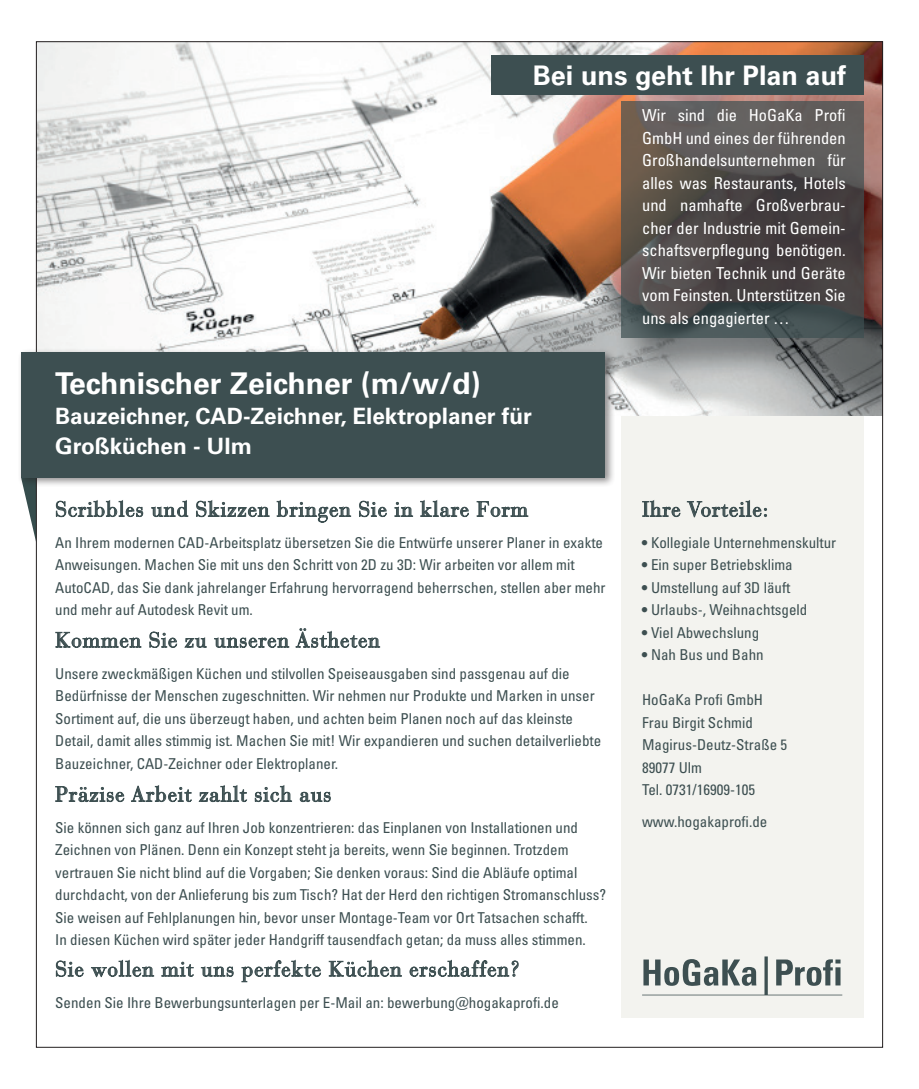
<style>
.page{position:relative;width:919px;height:1089px;background:#fff}
.page>*{position:absolute;margin:0;border:0;box-sizing:border-box;transform-origin:0 0}
.t1{font:700 30px "Univers LT Pro 65";color:#fff}
.t2{font:700 27px "Univers LT Pro 65";color:#fff}
.t3{font:700 22.5px/30px "Univers LT Pro 65";color:#fff}
.t4{font:21px "Bauer Bodoni Std";letter-spacing:.04em;color:#3d4f51}
.t5{font:condensed 16.5px/22.5px "Univers LT Pro";color:#fff;text-align:justify}
.t6{font:condensed 15px/22.5px "Univers LT Pro";color:#3d4f51}
</style>
<div class="page">
<div style="left:620px;top:379px;width:243px;height:639px;background:#f3f3ef"></div>
<img style="left:38px;top:43px;width:842px;height:372px">
<svg style="left:23px;top:488px;width:13px;height:54px"></svg>
<div style="left:17px;top:348px;width:598px;height:140px;background:#231f20;opacity:.5"></div>
<div style="left:21px;top:352px;width:584px;height:126px;background:#3d4f51"></div>
<svg style="left:620px;top:101px;width:243px;height:236px"></svg>
<svg style="left:642px;top:956px;width:200px;height:39px"></svg>
<svg style="left:56px;top:500px;width:87px;height:17px"></svg>
<svg style="left:151px;top:500px;width:37px;height:17px"></svg>
<svg style="left:196px;top:500px;width:73px;height:17px"></svg>
<svg style="left:277px;top:500px;width:74px;height:22px"></svg>
<svg style="left:359px;top:501px;width:27px;height:16px"></svg>
<svg style="left:394px;top:502px;width:19px;height:14px"></svg>
<svg style="left:420px;top:500px;width:49px;height:17px"></svg>
<svg style="left:477px;top:501px;width:51px;height:16px"></svg>
<svg style="left:642px;top:500px;width:38px;height:17px"></svg>
<svg style="left:687px;top:500px;width:79px;height:17px"></svg>
<svg style="left:56px;top:632px;width:85px;height:15px"></svg>
<svg style="left:150px;top:631px;width:27px;height:16px"></svg>
<svg style="left:185px;top:637px;width:22px;height:10px"></svg>
<svg style="left:214px;top:637px;width:75px;height:10px"></svg>
<svg style="left:296px;top:628px;width:84px;height:19px"></svg>
<svg style="left:55px;top:786px;width:69px;height:16px"></svg>
<svg style="left:131px;top:785px;width:61px;height:17px"></svg>
<svg style="left:199px;top:785px;width:48px;height:17px"></svg>
<svg style="left:255px;top:785px;width:37px;height:17px"></svg>
<svg style="left:300px;top:791px;width:30px;height:11px"></svg>
<div style="left:491px;top:55px;width:372px;height:40px;background:#3d4f51"></div>
<svg style="left:56px;top:960px;width:27px;height:16px"></svg>
<svg style="left:91px;top:959px;width:63px;height:18px"></svg>
<svg style="left:161px;top:961px;width:33px;height:15px"></svg>
<svg style="left:201px;top:966px;width:32px;height:10px"></svg>
<svg style="left:242px;top:959px;width:79px;height:23px"></svg>
<svg style="left:329px;top:959px;width:73px;height:17px"></svg>
<svg style="left:410px;top:959px;width:108px;height:17px"></svg>
<h2 class="t2" style="left:533px;top:56px;width:315px">Bei uns geht Ihr Plan auf</h2>
<h1 class="t1" style="left:55px;top:362px;width:427px">Technischer Zeichner (m/w/d)</h1>
<h3 class="t3" style="left:55px;top:400px;width:478px">Bauzeichner, CAD-Zeichner, Elektroplaner für<br>Großküchen - Ulm</h3>
<h3 class="t4" style="left:55px;top:496px;width:474px">Scribbles und Skizzen bringen Sie in klare Form</h3>
<p class="t6" style="left:55px;top:531px;width:551px">An Ihrem modernen CAD-Arbeitsplatz übersetzen Sie die Entwürfe unserer Planer in exakte Anweisungen. Machen Sie mit uns den Schritt von 2D zu 3D: Wir arbeiten vor allem mit AutoCAD, das Sie dank jahrelanger Erfahrung hervorragend beherrschen, stellen aber mehr und mehr auf Autodesk Revit um.</p>
<h3 class="t4" style="left:55px;top:627px;width:326px">Kommen Sie zu unseren Ästheten</h3>
<p class="t6" style="left:55px;top:661px;width:547px">Unsere zweckmäßigen Küchen und stilvollen Speiseausgaben sind passgenau auf die Bedürfnisse der Menschen zugeschnitten. Wir nehmen nur Produkte und Marken in unser Sortiment auf, die uns überzeugt haben, und achten beim Planen noch auf das kleinste Detail, damit alles stimmig ist. Machen Sie mit! Wir expandieren und suchen detailverliebte Bauzeichner, CAD-Zeichner oder Elektroplaner.</p>
<h3 class="t4" style="left:55px;top:781px;width:277px">Präzise Arbeit zahlt sich aus</h3>
<p class="t6" style="left:55px;top:816px;width:552px">Sie können sich ganz auf Ihren Job konzentrieren: das Einplanen von Installationen und Zeichnen von Plänen. Denn ein Konzept steht ja bereits, wenn Sie beginnen. Trotzdem vertrauen Sie nicht blind auf die Vorgaben; Sie denken voraus: Sind die Abläufe optimal durchdacht, von der Anlieferung bis zum Tisch? Hat der Herd den richtigen Stromanschluss?<br>Sie weisen auf Fehlplanungen hin, bevor unser Montage-Team vor Ort Tatsachen schafft.<br>In diesen Küchen wird später jeder Handgriff tausendfach getan; da muss alles stimmen.</p>
<h3 class="t4" style="left:55px;top:956px;width:466px">Sie wollen mit uns perfekte Küchen erschaffen?</h3>
<p class="t6" style="left:55px;top:990px;width:505px">Senden Sie Ihre Bewerbungsunterlagen per E-Mail an: bewerbung@hogakaprofi.de</p>
<p class="t5" style="left:642px;top:104px;width:205px">Wir sind die HoGaKa Profi GmbH und eines der führenden Großhandelsunternehmen für alles was Restaurants, Hotels und namhafte Großverbrau&shy;cher der Industrie mit Gemein&shy;schaftsverpflegung benötigen.<br>Wir bieten Technik und Geräte vom Feinsten. Unterstützen Sie uns als engagierter …</p>
<h3 class="t4" style="left:642px;top:496px;width:128px">Ihre Vorteile:</h3>
<p class="t6" style="left:642px;top:531px;width:195px">• Kollegiale Unternehmenskultur</p>
<p class="t6" style="left:642px;top:553px;width:152px">• Ein super Betriebsklima</p>
<p class="t6" style="left:642px;top:576px;width:150px">• Umstellung auf 3D läuft</p>
<p class="t6" style="left:642px;top:598px;width:167px">• Urlaubs-, Weihnachtsgeld</p>
<p class="t6" style="left:642px;top:621px;width:119px">• Viel Abwechslung</p>
<p class="t6" style="left:642px;top:643px;width:123px">• Nah Bus und Bahn</p>
<p class="t6" style="left:642px;top:688px;width:146px">HoGaKa Profi GmbH<br>Frau Birgit Schmid<br>Magirus-Deutz-Straße 5<br>89077 Ulm<br>Tel. 0731/16909-105</p>
<p class="t6" style="left:642px;top:810px;width:127px">www.hogakaprofi.de</p>
</div>
